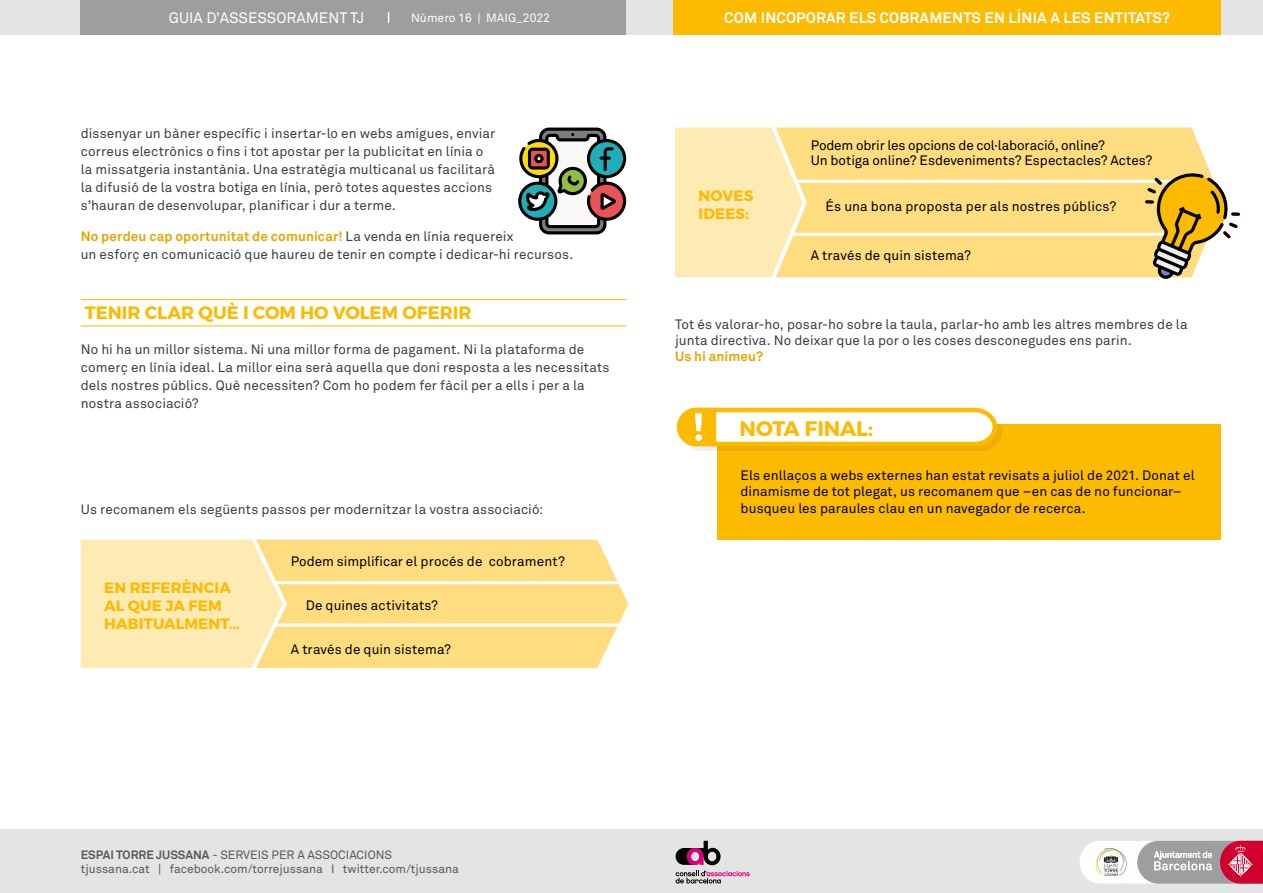
<style>
.page{position:relative;width:1263px;height:893px;background:#fff}
.page>*{position:absolute;margin:0;border:0;box-sizing:border-box;transform-origin:0 0}
.COS_texte{font:700 21px "Montserrat";letter-spacing:-.01em;color:#fcba00}
.Subtítol_X{font:700 18px "Montserrat";color:#fcba00}
.t1{font:700 15px/18px "Montserrat";letter-spacing:.01em;color:#fcba00}
.t2{font:700 15px "Akkurat Pro";letter-spacing:.01em;color:#fff}
.t3{font:15px "Akkurat Pro";color:#fff}
.COS_texte-2{font:13.5px/18px "Akkurat Pro";letter-spacing:.01em;color:#3e3d40}
.COS_texte-3{font:13.5px/16.2px "Akkurat Pro";letter-spacing:.005em;color:#000}
.t4{font:12.15px "Akkurat Pro";color:#fff}
.t5{font:12px/14.4px "Akkurat Pro";color:#58585a}
.s1{font-weight:700;color:#e6a500}
.s2{font-weight:700}
</style>
<div class="page">
<div style="left:0;top:829px;width:1263px;height:64px;background:#e3e4e4"></div>
<svg style="left:675px;top:841px;width:75px;height:42px"></svg>
<svg style="left:1079px;top:841px;width:184px;height:43px;background:#caa5ad"></svg>
<div style="left:0;top:0;width:1263px;height:34px;background:#e3e4e4"></div>
<div style="left:673px;top:0;width:548px;height:34px;background:#fcba00"></div>
<div style="left:81px;top:0;width:545px;height:34px;background:#9c9e9f"></div>
<div style="left:283px;top:540px;width:345px;height:128px;background:#fedd80"></div>
<hr style="left:276px;top:581px;width:356px;height:3px;background:#fff">
<hr style="left:273px;top:623px;width:356px;height:3px;background:#fff">
<svg style="left:81px;top:540px;width:202px;height:128px;background:#fee9b1"></svg>
<hr style="left:81px;top:299px;width:545px;height:1px;background:#fcba00">
<hr style="left:81px;top:326px;width:545px;height:1px;background:#fcba00">
<div style="left:717px;top:424px;width:503px;height:116px;background:#fcba00"></div>
<svg style="left:676px;top:407px;width:326px;height:44px"></svg>
<div style="left:802px;top:128px;width:407px;height:149px;background:#fedd80"></div>
<hr style="left:796px;top:180px;width:430px;height:3px;background:#fff">
<hr style="left:793px;top:233px;width:431px;height:3px;background:#fff">
<svg style="left:675px;top:128px;width:127px;height:149px;background:#fee9b1"></svg>
<svg style="left:1145px;top:170px;width:95px;height:109px"></svg>
<svg style="left:518px;top:128px;width:108px;height:106px"></svg>
<p class="t3" style="left:169px;top:9px;width:197px">GUIA D’ASSESSORAMENT TJ</p>
<p class="t4" style="left:411px;top:10px;width:140px">Número 16 | MAIG_2022</p>
<p class="t2" style="left:724px;top:8px;width:447px">COM INCOPORAR ELS COBRAMENTS EN LÍNIA A LES ENTITATS?</p>
<p class="COS_texte-2" style="left:81px;top:125px;width:416px">dissenyar un bàner específic i insertar-lo en webs amigues, enviar correus electrònics o fins i tot apostar per la publicitat en línia o la missatgeria instantània. Una estratègia multicanal us facilitarà la difusió de la vostra botiga en línia, però totes aquestes accions s’hauran de desenvolupar, planificar i dur a terme.</p>
<p class="COS_texte-2" style="left:81px;top:228px;width:494px"><span class="s1">No perdeu cap oportunitat de comunicar!</span> La venda en línia requereix<br>un esforç en comunicació que haureu de tenir en compte i dedicar-hi recursos.</p>
<p class="Subtítol_X" style="left:85px;top:302px;width:388px">TENIR CLAR QUÈ I COM HO VOLEM OFERIR</p>
<p class="COS_texte-2" style="left:81px;top:341px;width:530px">No hi ha un millor sistema. Ni una millor forma de pagament. Ni la plataforma de comerç en línia ideal. La millor eina serà aquella que doni resposta a les necessitats dels nostres públics. Què necessiten? Com ho podem fer fàcil per a ells i per a la nostra associació?</p>
<p class="COS_texte-2" style="left:81px;top:501px;width:464px">Us recomanem els següents passos per modernitzar la vostra associació:</p>
<p class="t1" style="left:104px;top:579px;width:137px">EN REFERÈNCIA<br>AL QUE JA FEM<br>HABITUALMENT...</p>
<p class="COS_texte-3" style="left:291px;top:553px;width:275px">Podem simplificar el procés de cobrament?</p>
<p class="COS_texte-3" style="left:306px;top:597px;width:134px">De quines activitats?</p>
<p class="COS_texte-3" style="left:291px;top:642px;width:162px">A través de quin sistema?</p>
<p class="t1" style="left:698px;top:187px;width:57px">NOVES</p>
<p class="t1" style="left:698px;top:205px;width:52px">IDEES:</p>
<p class="COS_texte-3" style="left:811px;top:138px;width:343px;line-height:15px">Podem obrir les opcions de col·laboració, online?<br>Un botiga online? Esdeveniments? Espectacles? Actes?</p>
<p class="COS_texte-3" style="left:826px;top:199px;width:292px">És una bona proposta per als nostres públics?</p>
<p class="COS_texte-3" style="left:811px;top:248px;width:162px">A través de quin sistema?</p>
<p class="COS_texte-2" style="left:675px;top:317px;width:514px;line-height:16.2px">Tot és valorar-ho, posar-ho sobre la taula, parlar-ho amb les altres membres de la junta directiva. No deixar que la por o les coses desconegudes ens parin.<br><span class="s1">Us hi animeu?</span></p>
<p class="COS_texte" style="left:739px;top:415px;width:135px">NOTA FINAL:</p>
<p class="COS_texte-3" style="left:741px;top:468px;width:455px">Els enllaços a webs externes han estat revisats a juliol de 2021. Donat el dinamisme de tot plegat, us recomanem que –en cas de no funcionar– busqueu les paraules clau en un navegador de recerca.</p>
<p class="t5" style="left:81px;top:847px;width:380px"><span class="s2">ESPAI TORRE JUSSANA</span> - SERVEIS PER A ASSOCIACIONS tjussana.cat | facebook.com/torrejussana I twitter.com/tjussana</p>
</div>
